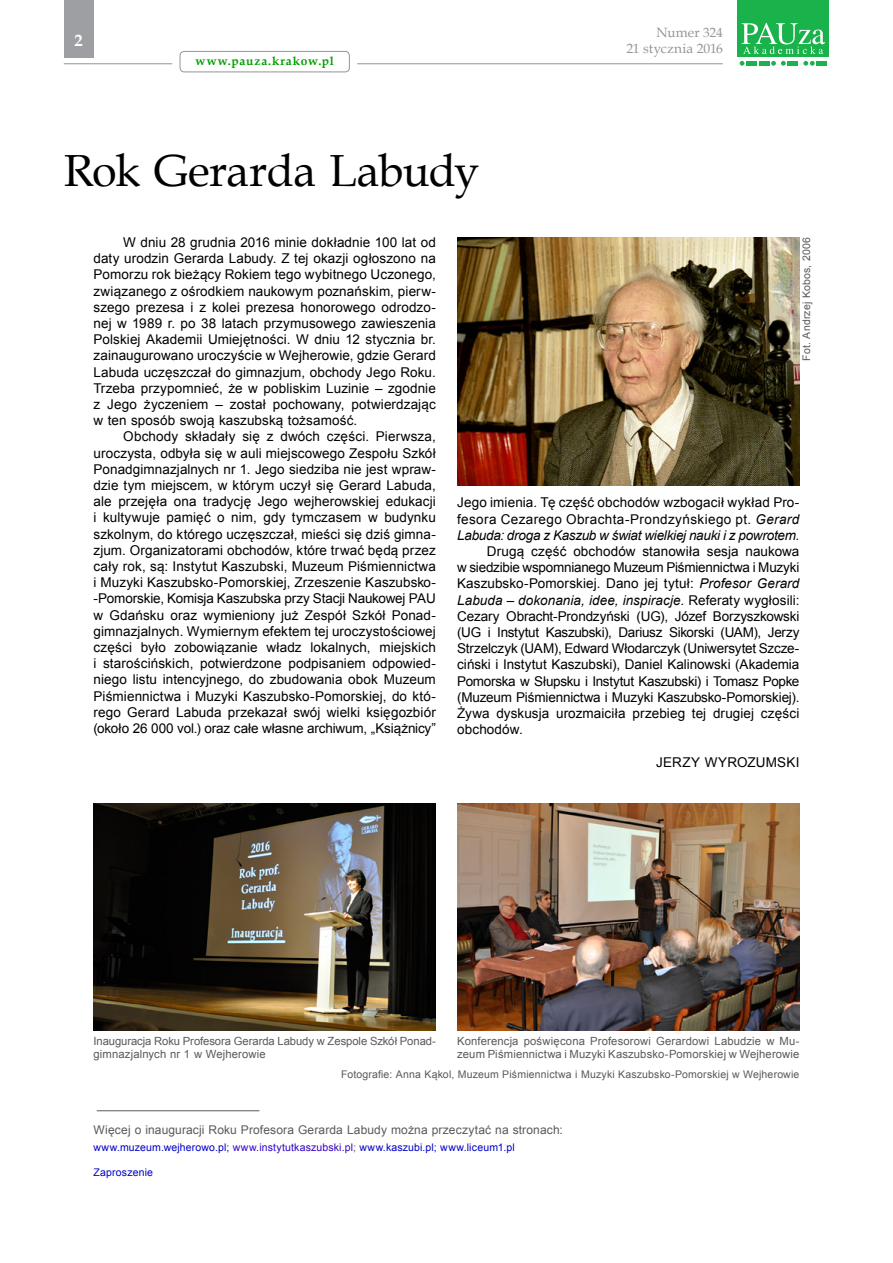
<style>
.page{position:relative;width:893px;height:1263px;background:#fff}
.page>*{position:absolute;margin:0;border:0;box-sizing:border-box;transform-origin:0 0}
.t1{font:45px "Book Antiqua";letter-spacing:-.015em;color:#000}
.t2{font:700 16.5px "Book Antiqua";color:#fff}
.t3{font:13.5px/16.2px "Arial";letter-spacing:.01em;color:#000;text-align:justify}
.t4{font:13.5px/16.2px "Book Antiqua";color:#939598;text-align:right}
.t5{font:12px "Arial";letter-spacing:.015em;color:#58595b}
.t6{font:700 12px "Book Antiqua";letter-spacing:.07em;color:#00a000}
.t7{font:11.25px/13.5px "Arial";letter-spacing:.01em;color:#58595b}
.t8{font:10.5px "Arial";letter-spacing:.015em;color:#58595b}
.t9{font:10.5px "Arial";letter-spacing:.015em;color:#0000c8}
.s1{font-style:italic}
.s2{color:#3300c8}
.s3{color:#58595b}
</style>
<div class="page">
<hr style="left:357px;top:63px;width:366px;height:1px;background:#939598">
<div style="left:64px;top:0;width:30px;height:57px;background:#9d9fa2"></div>
<div style="left:180px;top:51px;width:170px;height:21px;border:1px solid #939598;border-radius:4px"></div>
<svg style="left:740px;top:61px;width:4px;height:5px"></svg>
<svg style="left:771px;top:61px;width:15px;height:5px"></svg>
<svg style="left:803px;top:61px;width:12px;height:5px"></svg>
<div style="left:746px;top:61px;width:11px;height:5px;background:#19b24b"></div>
<div style="left:759px;top:61px;width:11px;height:5px;background:#19b24b"></div>
<div style="left:787px;top:61px;width:11px;height:5px;background:#19b24b"></div>
<div style="left:816px;top:61px;width:11px;height:5px;background:#19b24b"></div>
<div style="left:737px;top:0;width:92px;height:56px;background:#19b24b"></div>
<svg style="left:741px;top:23px;width:84px;height:31px"></svg>
<hr style="left:64px;top:63px;width:108px;height:1px;background:#939598">
<hr style="left:97px;top:1110px;width:162px;height:1px;background:#58595b">
<img style="left:457px;top:237px;width:342px;height:248px">
<img style="left:94px;top:804px;width:342px;height:227px">
<img style="left:457px;top:804px;width:343px;height:227px">
<p class="t2" style="left:75px;top:30px;width:10px">2</p>
<p class="t6" style="left:196px;top:53px;width:140px">www.pauza.krakow.pl</p>
<h1 class="t1" style="left:64px;top:140px;width:417px">Rok Gerarda Labudy</h1>
<p class="t4" style="left:626px;top:24px;width:98px">Numer 324<br>21 stycznia 2016</p>
<p class="t3" style="left:94px;top:234px;width:344px;text-indent:30px">W dniu 28 grudnia 2016 minie dokładnie 100 lat od daty urodzin Gerarda Labudy. Z tej okazji ogłoszono na Pomorzu rok bieżący Rokiem tego wybitnego Uczonego, związanego z ośrodkiem naukowym poznańskim, pierw&shy;szego prezesa i z kolei prezesa honorowego odrodzo&shy;nej w 1989 r. po 38 latach przymusowego zawieszenia Polskiej Akademii Umiejętności. W dniu 12 stycznia br. zainaugurowano uroczyście w Wejherowie, gdzie Gerard Labuda uczęszczał do gimnazjum, obchody Jego Roku.<br>Trzeba przypomnieć, że w pobliskim Luzinie – zgodnie z Jego życzeniem – został pochowany, potwierdzając w ten sposób swoją kaszubską tożsamość.</p>
<p class="t3" style="left:94px;top:428px;width:344px;text-indent:30px">Obchody składały się z dwóch części. Pierwsza, uroczysta, odbyła się w auli miejscowego Zespołu Szkół Ponadgimnazjalnych nr 1. Jego siedziba nie jest wpraw&shy;dzie tym miejscem, w którym uczył się Gerard Labuda, ale przejęła ona tradycję Jego wejherowskiej edukacji i kultywuje pamięć o nim, gdy tymczasem w budynku szkolnym, do którego uczęszczał, mieści się dziś gimna&shy;zjum. Organizatorami obchodów, które trwać będą przez cały rok, są: Instytut Kaszubski, Muzeum Piśmiennictwa i Muzyki Kaszubsko-Pomorskiej, Zrzeszenie Kaszubsko--Pomorskie, Komisja Kaszubska przy Stacji Naukowej PAU w Gdańsku oraz wymieniony już Zespół Szkół Ponad&shy;gimnazjalnych. Wymiernym efektem tej uroczystościowej części było zobowiązanie władz lokalnych, miejskich i starościńskich, potwierdzone podpisaniem odpowied&shy;niego listu intencyjnego, do zbudowania obok Muzeum Piśmiennictwa i Muzyki Kaszubsko-Pomorskiej, do któ&shy;rego Gerard Labuda przekazał swój wielki księgozbiór (około 26 000 vol.) oraz całe własne archiwum, „Książnicy”</p>
<p class="t8" style="left:799px;top:361px;width:125px;rotate:-90deg">Fot. Andrzej Kobos, 2006</p>
<p class="t3" style="left:457px;top:494px;width:344px">Jego imienia. Tę część obchodów wzbogacił wykład Pro&shy;fesora Cezarego Obrachta-Prondzyńskiego pt. <span class="s1">Gerard Labuda: droga z Kaszub w świat wielkiej nauki i z powrotem.</span></p>
<p class="t3" style="left:457px;top:543px;width:344px;text-indent:30px">Drugą część obchodów stanowiła sesja naukowa w siedzibie wspomnianego Muzeum Piśmiennictwa i Muzyki Kaszubsko-Pomorskiej. Dano jej tytuł: <span class="s1">Profesor Gerard Labuda – dokonania, idee, inspiracje.</span> Referaty wygłosili:<br>Cezary Obracht-Prondzyński (UG), Józef Borzyszkowski (UG i Instytut Kaszubski), Dariusz Sikorski (UAM), Jerzy Strzelczyk (UAM), Edward Włodarczyk (Uniwersytet Szcze&shy;ciński i Instytut Kaszubski), Daniel Kalinowski (Akademia Pomorska w Słupsku i Instytut Kaszubski) i Tomasz Popke (Muzeum Piśmiennictwa i Muzyki Kaszubsko-Pomorskiej).<br>Żywa dyskusja urozmaiciła przebieg tej drugiej części obchodów.</p>
<p class="t3" style="left:656px;top:754px;width:145px">JERZY WYROZUMSKI</p>
<p class="t7" style="left:94px;top:1034px;width:344px">Inauguracja Roku Profesora Gerarda Labudy w Zespole Szkół Ponad&shy;gimnazjalnych nr 1 w Wejherowie</p>
<p class="t7" style="left:457px;top:1034px;width:344px">Konferencja poświęcona Profesorowi Gerardowi Labudzie w Mu&shy;zeum Piśmiennictwa i Muzyki Kaszubsko-Pomorskiej w Wejherowie</p>
<p class="t8" style="left:341px;top:1067px;width:460px">Fotografie: Anna Kąkol, Muzeum Piśmiennictwa i Muzyki Kaszubsko-Pomorskiej w Wejherowie</p>
<p class="t5" style="left:94px;top:1121px;width:471px">Więcej o inauguracji Roku Profesora Gerarda Labudy można przeczytać na stronach:</p>
<p class="t9" style="left:94px;top:1140px;width:423px">www.muzeum.wejherowo.pl; <span class="s2">www.instytutkaszubski.pl</span><span class="s3">;</span> www.kaszubi.pl; www.liceum1.pl</p>
<p class="t9" style="left:94px;top:1165px;width:61px">Zaproszenie</p>
</div>
